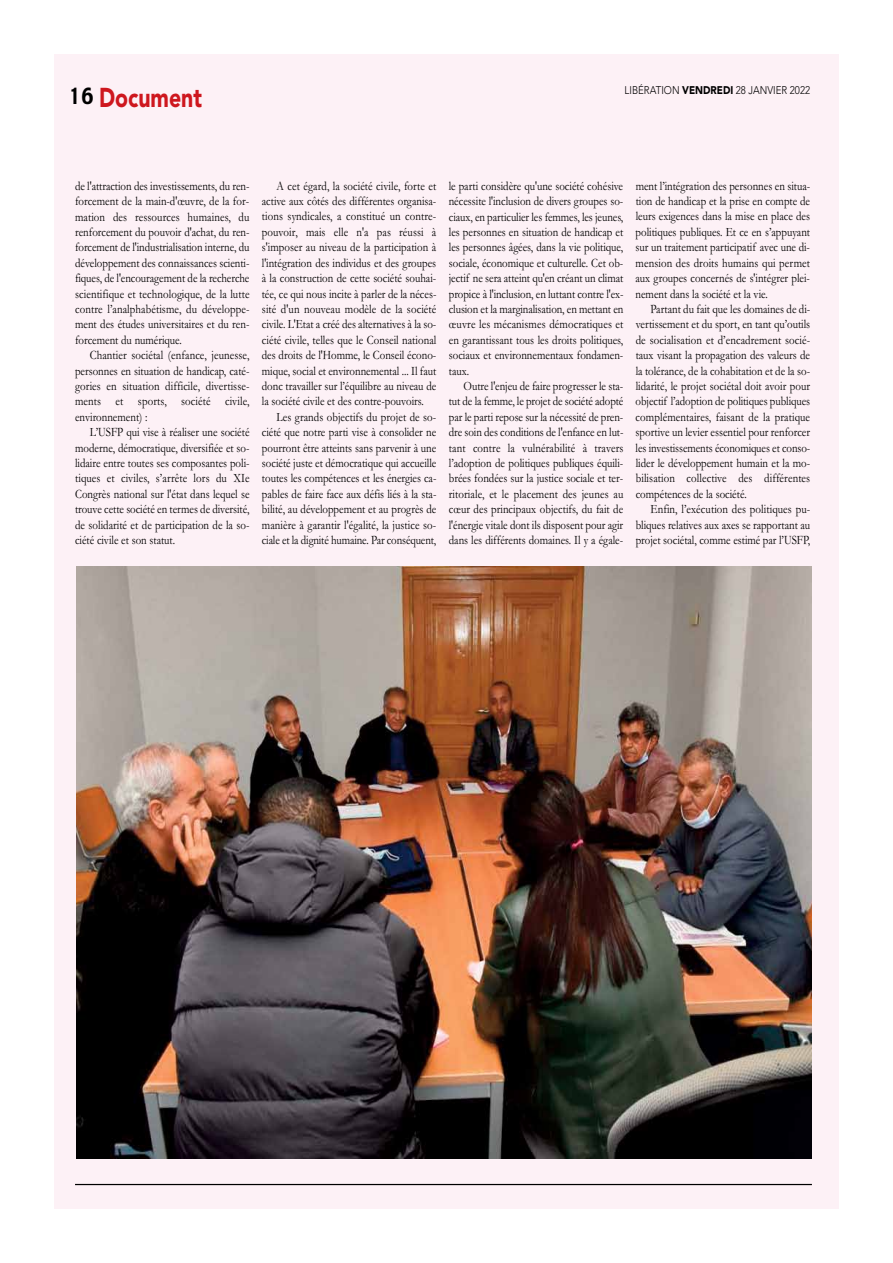
<style>
.page{position:relative;width:893px;height:1263px;background:#fff}
.page>*{position:absolute;margin:0;border:0;box-sizing:border-box;transform-origin:0 0}
.t1{font:900 27.15px "Avenir";color:#ce171e;scale:.78 1}
.t2{font:22.2px "Charcoal";color:#000;scale:.88 1}
.t3{font:12.9px/15.5px "Garamond";color:#000;scale:.84 1}
.t4{font:300 11.1px "Avenir";color:#000;scale:.88 1}
.s1{font-weight:900}
</style>
<div class="page">
<div style="left:54px;top:54px;width:785px;height:1155px;background:#fdf1f6"></div>
<hr style="left:75px;top:1184px;width:737px;height:1px;background:#000">
<img style="left:77px;top:566px;width:735px;height:592px">
<h2 class="t2" style="left:71px;top:82px;width:27px">16</h2>
<p class="t4" style="left:625px;top:84px;width:212px">LIBÉRATION <span class="s1">VENDREDI</span> 28 JANVIER 2022</p>
<h1 class="t1" style="left:99px;top:74px;width:133px">Document</h1>
<p class="t3" style="left:75px;top:178px;width:209px">de 'l attraction des investissements, du ren-</p>
<p class="t3" style="left:75px;top:193px;width:209px">forcement de la main 'd- œuvre, de la for-</p>
<p class="t3" style="left:75px;top:209px;width:37px">mation</p>
<p class="t3" style="left:113px;top:209px;width:18px">des</p>
<p class="t3" style="left:135px;top:209px;width:55px">ressources</p>
<p class="t3" style="left:188px;top:209px;width:53px">humaines,</p>
<p class="t3" style="left:239px;top:209px;width:14px">du</p>
<p class="t3" style="left:75px;top:224px;width:209px">renforcement du pouvoir 'd achat, du ren-</p>
<p class="t3" style="left:75px;top:270px;width:209px">fiques, de 'l encouragement de la recherche</p>
<p class="t3" style="left:75px;top:239px;width:209px">forcement de 'l industrialisation interne, du</p>
<p class="t3" style="left:75px;top:255px;width:209px">développement des connaissances scienti-</p>
<p class="t3" style="left:75px;top:286px;width:209px">scientifique et technologique, de la lutte</p>
<p class="t3" style="left:75px;top:332px;width:129px">forcement du numérique.</p>
<p class="t3" style="left:75px;top:301px;width:209px">contre ’l analphabétisme, du développe-</p>
<p class="t3" style="left:90px;top:347px;width:192px">Chantier sociétal (enfance, jeunesse,</p>
<p class="t3" style="left:225px;top:393px;width:31px">civile,</p>
<p class="t3" style="left:75px;top:316px;width:209px">ment des études universitaires et du ren-</p>
<p class="t3" style="left:75px;top:363px;width:209px">personnes en situation de handicap, caté-</p>
<p class="t3" style="left:90px;top:409px;width:192px;text-indent:-15px">environnement :(<br>’L USFP qui vise à réaliser une société</p>
<p class="t3" style="left:233px;top:470px;width:21px">XIe</p>
<p class="t3" style="left:75px;top:378px;width:209px">gories en situation difficile, divertisse-</p>
<p class="t3" style="left:181px;top:393px;width:37px">société</p>
<p class="t3" style="left:75px;top:393px;width:33px">ments</p>
<p class="t3" style="left:116px;top:393px;width:11px">et</p>
<p class="t3" style="left:138px;top:393px;width:36px">sports,</p>
<p class="t3" style="left:75px;top:440px;width:209px">moderne, démocratique, diversifiée et so-</p>
<p class="t3" style="left:75px;top:486px;width:209px">Congrès national sur 'l état dans lequel se trouve cette société en termes de diversité,</p>
<p class="t3" style="left:75px;top:532px;width:121px">ciété civile et son statut.</p>
<p class="t3" style="left:75px;top:455px;width:209px">lidaire entre toutes ses composantes poli-</p>
<p class="t3" style="left:216px;top:470px;width:14px">du</p>
<p class="t3" style="left:156px;top:470px;width:39px">’s arrête</p>
<p class="t3" style="left:121px;top:470px;width:35px">civiles,</p>
<p class="t3" style="left:194px;top:470px;width:21px">lors</p>
<p class="t3" style="left:75px;top:470px;width:32px">tiques</p>
<p class="t3" style="left:107px;top:470px;width:11px">et</p>
<p class="t3" style="left:75px;top:517px;width:209px">de solidarité et de participation de la so-</p>
<p class="t3" style="left:277px;top:178px;width:192px">A cet égard, la société civile, forte et</p>
<p class="t3" style="left:432px;top:224px;width:7px">à</p>
<p class="t3" style="left:262px;top:193px;width:209px">active aux côtés des différentes organisa-</p>
<p class="t3" style="left:262px;top:239px;width:209px">'s imposer au niveau de la participation à 'l intégration des individus et des groupes</p>
<p class="t3" style="left:262px;top:301px;width:209px">sité u n'd nouveau modèle de la société</p>
<p class="t3" style="left:262px;top:209px;width:209px">tions syndicales a, constitué un contre-</p>
<p class="t3" style="left:356px;top:224px;width:16px">a'n</p>
<p class="t3" style="left:334px;top:224px;width:19px">elle</p>
<p class="t3" style="left:262px;top:224px;width:44px">pouvoir,</p>
<p class="t3" style="left:306px;top:224px;width:25px">mais</p>
<p class="t3" style="left:399px;top:224px;width:31px">réussi</p>
<p class="t3" style="left:377px;top:224px;width:18px">pas</p>
<p class="t3" style="left:262px;top:270px;width:209px">à la construction de cette société souhai-</p>
<p class="t3" style="left:262px;top:286px;width:209px">tée, ce qui nous incite à parler de la néces-</p>
<p class="t3" style="left:262px;top:316px;width:209px">civile 'L. Etat a créé des alternatives à la so-</p>
<p class="t3" style="left:262px;top:363px;width:209px">mique, social et environnemental ... Il faut</p>
<p class="t3" style="left:262px;top:332px;width:209px">ciété civile, telles que le Conseil national</p>
<p class="t3" style="left:262px;top:347px;width:209px">des droits de 'l Homme l e, Conseil écono-</p>
<p class="t3" style="left:262px;top:378px;width:209px">donc travailler sur ’l équilibre au niveau de la société civile et des contre-pouvoirs.</p>
<p class="t3" style="left:262px;top:424px;width:209px">ciété que notre parti vise à consolider ne</p>
<p class="t3" style="left:277px;top:409px;width:192px">Les grands objectifs du projet de so-</p>
<p class="t3" style="left:262px;top:440px;width:209px">pourront être atteints sans parvenir à une société juste et démocratique qui accueille</p>
<p class="t3" style="left:262px;top:501px;width:209px">bilité, au développement et au progrès de</p>
<p class="t3" style="left:262px;top:470px;width:209px">toutes les compétences et les énergies ca-</p>
<p class="t3" style="left:262px;top:486px;width:209px">pables de faire face aux défis liés à la sta-</p>
<p class="t3" style="left:262px;top:517px;width:209px">manière à garantir 'l égalité, la justice so-</p>
<p class="t3" style="left:262px;top:532px;width:209px">ciale et la dignité humaine. Par conséquent,</p>
<p class="t3" style="left:449px;top:178px;width:209px">le parti considère qu'une société cohésive</p>
<p class="t3" style="left:449px;top:209px;width:209px">ciaux, en particulier les femmes, les jeunes,</p>
<p class="t3" style="left:449px;top:193px;width:209px">nécessite 'l inclusion de divers groupes so-</p>
<p class="t3" style="left:449px;top:224px;width:209px">les personnes en situation de handicap et les personnes âgées, dans la vie politique,</p>
<p class="t3" style="left:449px;top:270px;width:209px">jectif ne sera atteint qu e n' créant un climat</p>
<p class="t3" style="left:449px;top:255px;width:209px">sociale, économique et culturelle. Cet ob-</p>
<p class="t3" style="left:449px;top:301px;width:209px">clusion et la marginalisation, en mettant en</p>
<p class="t3" style="left:449px;top:286px;width:210px">propice ' là inclusion, en luttant contre e x'l -</p>
<p class="t3" style="left:449px;top:316px;width:209px">œuvre les mécanismes démocratiques et en garantissant tous les droits politiques,</p>
<p class="t3" style="left:449px;top:363px;width:26px">taux.</p>
<p class="t3" style="left:449px;top:347px;width:209px">sociaux et environnementaux fondamen-</p>
<p class="t3" style="left:449px;top:393px;width:209px">tut de la femme l e, projet de société adopté</p>
<p class="t3" style="left:464px;top:378px;width:192px">Outre 'l enjeu de faire progresser le sta-</p>
<p class="t3" style="left:449px;top:409px;width:209px">par le parti repose sur la nécessité de pren-</p>
<p class="t3" style="left:449px;top:424px;width:209px">dre soin des conditions de 'l enfance en lut-</p>
<p class="t3" style="left:522px;top:440px;width:65px">vulnérabilité</p>
<p class="t3" style="left:508px;top:440px;width:10px">la</p>
<p class="t3" style="left:583px;top:440px;width:7px">à</p>
<p class="t3" style="left:449px;top:440px;width:21px">tant</p>
<p class="t3" style="left:473px;top:440px;width:34px">contre</p>
<p class="t3" style="left:595px;top:440px;width:36px">travers</p>
<p class="t3" style="left:449px;top:455px;width:209px">’l adoption de politiques publiques équili-</p>
<p class="t3" style="left:449px;top:501px;width:209px">cœur des principaux objectifs, du fait de 'l énergie vitale dont ils disposent pour agir</p>
<p class="t3" style="left:449px;top:470px;width:209px">brées fondées sur la justice sociale et ter-</p>
<p class="t3" style="left:449px;top:486px;width:209px">ritoriale, et le placement des jeunes au</p>
<p class="t3" style="left:449px;top:532px;width:209px">dans les différents domaines. Il ay égale-</p>
<p class="t3" style="left:636px;top:178px;width:209px">ment ’l intégration des personnes en situa-</p>
<p class="t3" style="left:636px;top:193px;width:209px">tion de handicap et la prise en compte de</p>
<p class="t3" style="left:636px;top:209px;width:209px">leurs exigences dans la mise en place des politiques publiques. Et ce en ’s appuyant</p>
<p class="t3" style="left:636px;top:255px;width:209px">mension des droits humains qui permet</p>
<p class="t3" style="left:636px;top:239px;width:209px">sur un traitement participatif avec une di-</p>
<p class="t3" style="left:636px;top:286px;width:159px">nement dans la société et la vie.</p>
<p class="t3" style="left:636px;top:270px;width:209px">aux groupes concernés de 's intégrer plei-</p>
<p class="t3" style="left:636px;top:316px;width:209px">vertissement et du sport, en tant qu’outils</p>
<p class="t3" style="left:650px;top:301px;width:192px">Partant du fait que les domaines de di-</p>
<p class="t3" style="left:636px;top:347px;width:209px">taux visant la propagation des valeurs de</p>
<p class="t3" style="left:636px;top:332px;width:209px">de socialisation et ’d encadrement socié-</p>
<p class="t3" style="left:636px;top:378px;width:209px">lidarité, le projet sociétal doit avoir pour</p>
<p class="t3" style="left:636px;top:363px;width:209px">la tolérance, de la cohabitation et de la so-</p>
<p class="t3" style="left:636px;top:393px;width:209px;text-align:justify">objectif ’l adoption de politiques publiques complémentaires, faisant de la pratique sportive un levier essentiel pour renforcer</p>
<p class="t3" style="left:764px;top:470px;width:56px">différentes</p>
<p class="t3" style="left:636px;top:440px;width:209px">les investissements économiques et conso-</p>
<p class="t3" style="left:636px;top:486px;width:134px">compétences de la société.</p>
<p class="t3" style="left:636px;top:517px;width:209px">bliques relatives aux axes se rapportant au</p>
<p class="t3" style="left:636px;top:455px;width:209px">lider le développement humain et la mo-</p>
<p class="t3" style="left:636px;top:470px;width:48px">bilisation</p>
<p class="t3" style="left:738px;top:470px;width:18px">des</p>
<p class="t3" style="left:687px;top:470px;width:49px">collective</p>
<p class="t3" style="left:650px;top:501px;width:192px">Enfin ’ l, exécution des politiques pu-</p>
<p class="t3" style="left:636px;top:532px;width:209px">projet sociétal, comme estimé par ’l USFP,</p>
</div>
